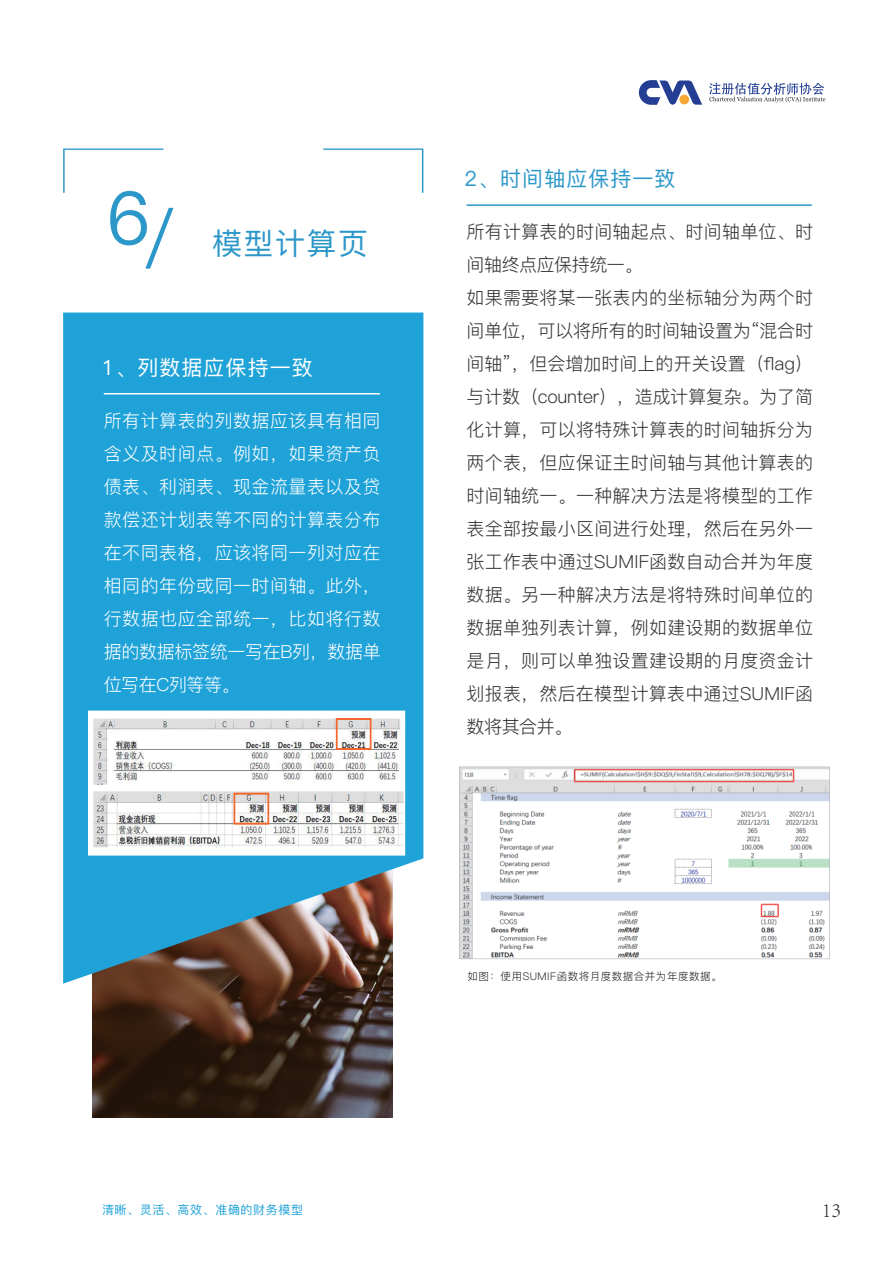
<style>
.page{position:relative;width:893px;height:1263px;background:#fff}
.page>*{position:absolute;margin:0;border:0;box-sizing:border-box;transform-origin:0 0}
.t1{font:30px "Ping Fang SC Medium";letter-spacing:.05em;color:#2c97c9}
.t2{font:21px "Ping Fang SC Medium";letter-spacing:.05em;color:#2c97c9}
.t3{font:21px "Ping Fang SC Medium";letter-spacing:.05em;color:#fff}
.t4{font:300 21px "Adobe Song Std";color:#231f20}
.t5{font:18px/33px "Ping Fang SC Regular";letter-spacing:.015em;color:#333334}
.t6{font:18px/33px "Ping Fang SC Regular";letter-spacing:.025em;color:#fff;text-align:justify}
.t7{font:12px "Ping Fang SC Medium";letter-spacing:.05em;color:#1ea2d8}
.t8{font:10.5px "Ping Fang SC Regular";letter-spacing:.05em;color:#231f20}
.s1{font-size:66px}
</style>
<div class="page">
<svg style="left:639px;top:80px;width:63px;height:25px"></svg>
<div style="left:679px;top:95px;width:10px;height:9px;background:#f7a833;border-radius:50%"></div>
<svg style="left:709px;top:83px;width:116px;height:20px"></svg>
<img style="left:93px;top:984px;width:299px;height:134px">
<svg style="left:63px;top:313px;width:360px;height:671px;fill:#1ea2d8"></svg>
<svg style="left:63px;top:148px;width:100px;height:45px"></svg>
<svg style="left:323px;top:148px;width:100px;height:45px"></svg>
<svg style="left:459px;top:766px;width:371px;height:193px"></svg>
<hr style="left:467px;top:204px;width:345px;height:2px;background:#2c97c9">
<svg style="left:88px;top:711px;width:317px;height:144px"></svg>
<hr style="left:104px;top:393px;width:276px;height:1px;background:#fff">
<h1 class="t1" style="left:106px;top:225px;width:263px"><sup>6</sup><span class="s1">/</span> 模型计算页</h1>
<p class="t3" style="left:102px;top:355px;width:213px">1、列数据应保持一致</p>
<p class="t6" style="left:104px;top:404px;width:278px">所有计算表的列数据应该具有相同含义及时间点。例如，如果资产负债表、利润表、现金流量表以及贷款偿还计划表等不同的计算表分布在不同表格，应该将同一列对应在相同的年份或同一时间轴。此外，行数据也应全部统一，比如将行数据的数据标签统一写在B列，数据单位写在C列等等。</p>
<p class="t2" style="left:465px;top:166px;width:213px">2、时间轴应保持一致</p>
<p class="t5" style="left:467px;top:215px;width:348px">所有计算表的时间轴起点、时间轴单位、时间轴终点应保持统一。<br>如果需要将某一张表内的坐标轴分为两个时间单位，可以将所有的时间轴设置为“混合时间轴”，但会增加时间上的开关设置（flag）与计数（counter），造成计算复杂。为了简化计算，可以将特殊计算表的时间轴拆分为两个表，但应保证主时间轴与其他计算表的时间轴统一。一种解决方法是将模型的工作表全部按最小区间进行处理，然后在另外一张工作表中通过SUMIF函数自动合并为年度数据。另一种解决方法是将特殊时间单位的数据单独列表计算，例如建设期的数据单位是月，则可以单独设置建设期的月度资金计划报表，然后在模型计算表中通过SUMIF函数将其合并。</p>
<p class="t7" style="left:102px;top:1202px;width:203px">清晰、灵活、高效、准确的财务模型</p>
<p class="t8" style="left:468px;top:970px;width:256px">如图：使用SUMIF函数将月度数据合并为年度数据。</p>
<p class="t4" style="left:822px;top:1198px;width:21px">13</p>
</div>
